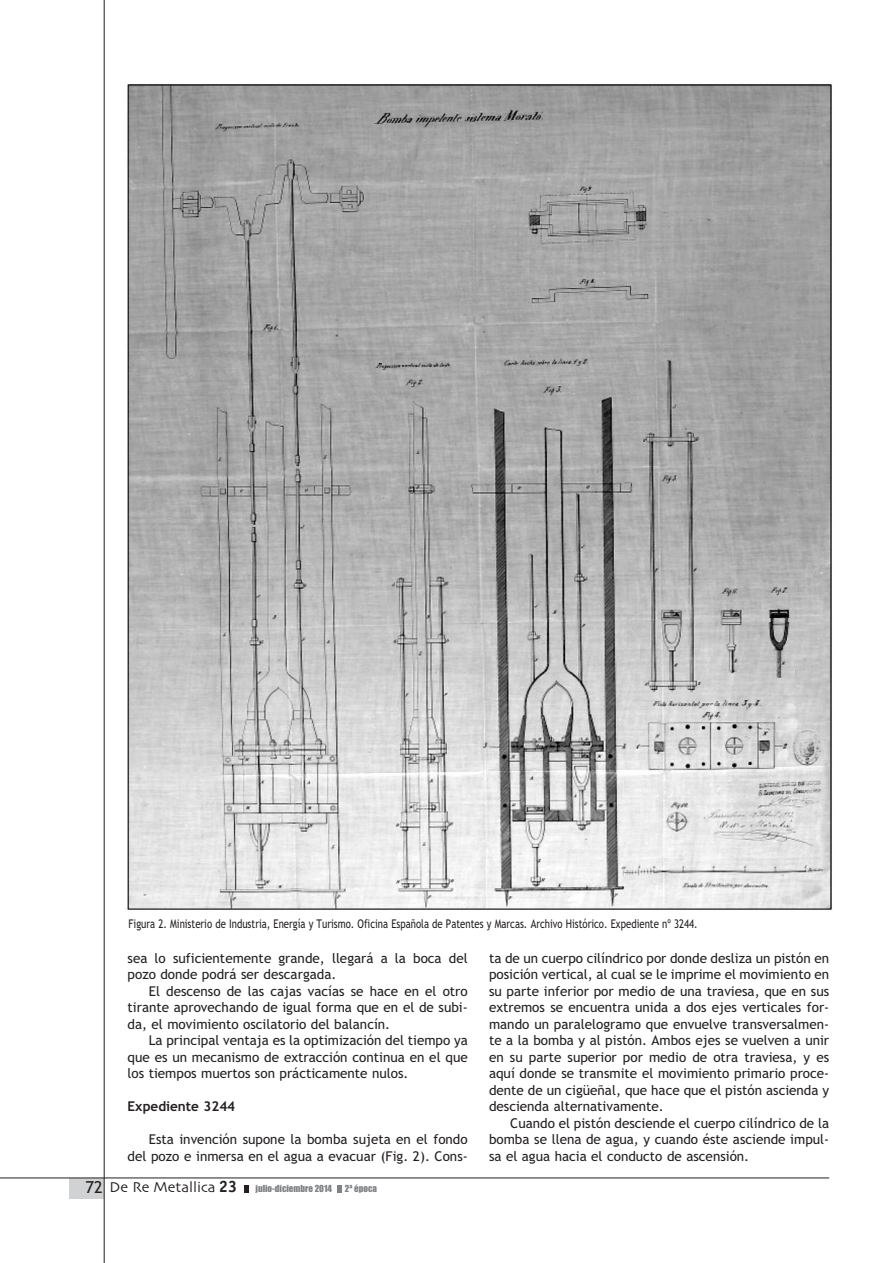
<style>
.page{position:relative;width:893px;height:1263px;background:#fff}
.page>*{position:absolute;margin:0;border:0;box-sizing:border-box;transform-origin:0 0}
.t1{font:13.5px/16.5px "Trebuchet MS";color:#231f20;text-align:justify}
.t2{font:700 13.5px "Trebuchet MS";color:#231f20}
.t3{font:12px "Trebuchet MS";color:#231f20;scale:.8 1}
.t4{font:9px "Impact";color:#808285}
.s1{font-family:"Trebuchet MS";font-size:16.5px;color:#231f20}
.s2{font-family:"Skia";font-size:15px;color:#231f20}
.s3{font-family:"Officina Sans";font-weight:700;font-size:16.5px;color:#231f20}
</style>
<div class="page">
<div style="left:69px;top:1178px;width:35px;height:20px;background:#d1d2d4"></div>
<svg style="left:337px;top:1185px;width:5px;height:7px"></svg>
<svg style="left:244px;top:1185px;width:5px;height:7px"></svg>
<hr style="left:104px;top:0;width:1px;height:1263px;background:#231f20">
<hr style="left:0;top:1177px;width:829px;height:1px;background:#231f20">
<img style="left:127px;top:84px;width:705px;height:826px">
<p class="t3" style="left:129px;top:917px;width:713px">Figura 2. Ministerio de Industria, Energía y Turismo. Oficina Española de Patentes y Marcas. Archivo Histórico. Expediente nº 3244.</p>
<p class="t1" style="left:128px;top:949px;width:342px">sea lo suficientemente grande, llegará a la boca del pozo donde podrá ser descargada.</p>
<p class="t1" style="left:128px;top:982px;width:342px;text-indent:21px">El descenso de las cajas vacías se hace en el otro tirante aprovechando de igual forma que en el de subi&shy;da, el movimiento oscilatorio del balancín.</p>
<p class="t1" style="left:128px;top:1032px;width:342px;text-indent:21px">La principal ventaja es la optimización del tiempo ya que es un mecanismo de extracción continua en el que los tiempos muertos son prácticamente nulos.</p>
<p class="t2" style="left:128px;top:1098px;width:109px">Expediente 3244</p>
<p class="t1" style="left:128px;top:1131px;width:342px;text-align:right">Esta invención supone la bomba sujeta en el fondo del pozo e inmersa en el agua a evacuar (Fig. 2). Cons-</p>
<p class="t4" style="left:85px;top:1184px;width:248px"><span class="s1">72</span> <span class="s2">De Re Metallica</span> <span class="s3">23</span> julio-diciembre 2014</p>
<p class="t4" style="left:345px;top:1184px;width:34px">2ª época</p>
<p class="t1" style="left:489px;top:949px;width:342px">ta de un cuerpo cilíndrico por donde desliza un pistón en posición vertical, al cual se le imprime el movimiento en su parte inferior por medio de una traviesa, que en sus extremos se encuentra unida a dos ejes verticales for&shy;mando un paralelogramo que envuelve transversalmen&shy;te a la bomba y al pistón. Ambos ejes se vuelven a unir en su parte superior por medio de otra traviesa, y es aquí donde se transmite el movimiento primario proce&shy;dente de un cigüeñal, que hace que el pistón ascienda y descienda alternativamente.</p>
<p class="t1" style="left:489px;top:1114px;width:342px;text-indent:21px">Cuando el pistón desciende el cuerpo cilíndrico de la bomba se llena de agua, y cuando éste asciende impul&shy;sa el agua hacia el conducto de ascensión.</p>
</div>
